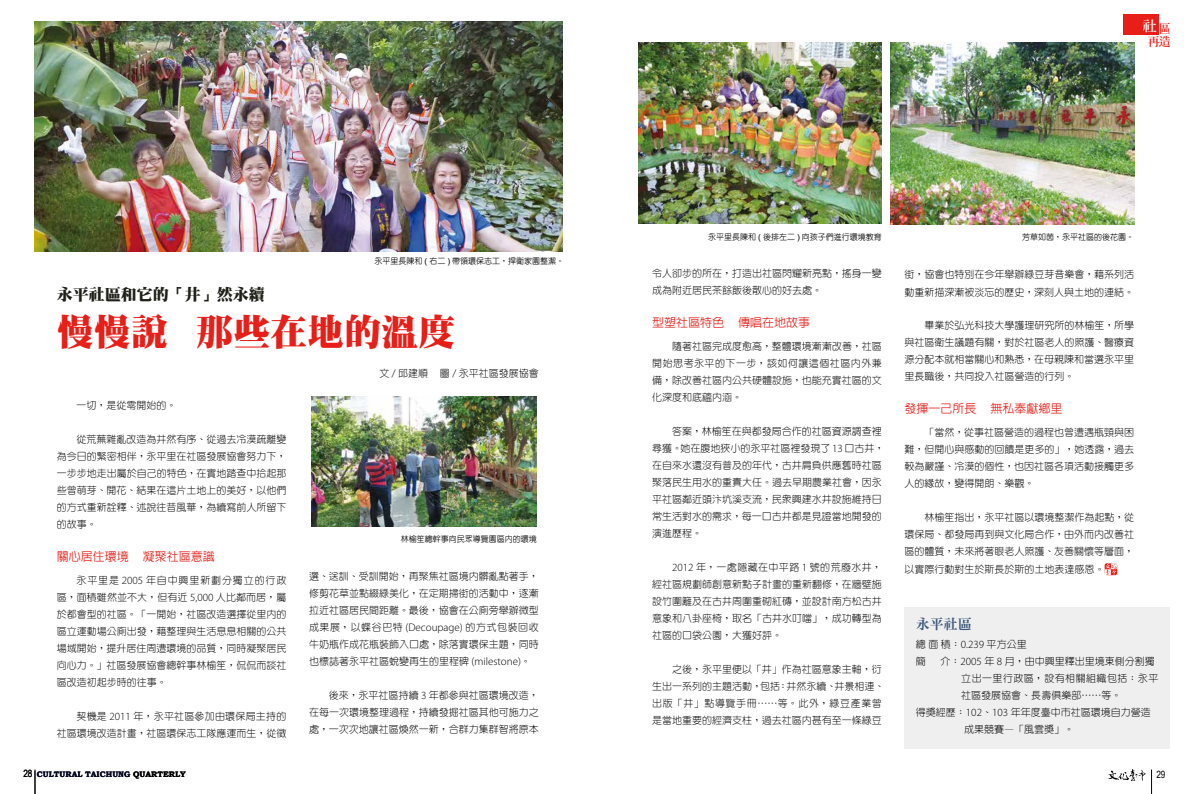
<style>
.page{position:relative;width:1191px;height:794px;background:#fff}
.page>*{position:absolute;margin:0;border:0;box-sizing:border-box;transform-origin:0 0}
.t1{font:37px "DF Ming Std W12";color:#e71f18}
.t2{font:16px "DF Ming Std W12";color:#1f2018}
.t3{font:14px "DF Ming Std W9";color:#3f5b7d}
.t4{font:800 14px "AR Ming B5";color:#fff}
.t5{font:500 12px "AR Hei B5";color:#e71f18}
.t6{font:800 12px "AR Ming B5";color:#e71f18}
.t7{font:300 10px/17px "AR Yuan B5";color:#000;text-align:justify}
.t8{font:300 10px "AR Yuan B5";letter-spacing:.045em;color:#000}
.t9{font:10px "Arial Narrow";color:#000}
.t10{font:500 8px "AR Yuan B5";color:#000}
.t11{font:700 8px "Bookman Old Style";color:#030720}
.s1{font-family:"Arial";font-weight:400;font-size:8.4px}
.s2{font-family:"Myriad Pro";font-size:11px}
.s3{color:#000}
</style>
<div class="page">
<svg style="left:1151px;top:769px;width:1px;height:25px"></svg>
<svg style="left:1108px;top:769px;width:37px;height:12px"></svg>
<div style="left:1123px;top:14px;width:35px;height:20px;background:#e71f18"></div>
<svg style="left:35px;top:769px;width:1px;height:25px"></svg>
<div style="left:904px;top:607px;width:265px;height:141px;background:#efefef"></div>
<svg style="left:1104px;top:563px;width:13px;height:12px"></svg>
<img style="left:35px;top:21px;width:528px;height:231px">
<img style="left:890px;top:43px;width:244px;height:181px">
<img style="left:638px;top:43px;width:244px;height:180px">
<img style="left:311px;top:396px;width:226px;height:131px">
<p class="t10" style="left:374px;top:257px;width:191px">永平里長陳和 <span class="s1">(</span> 右二 <span class="s1">)</span> 帶領環保志工，捍衛家園整潔。</p>
<h2 class="t2" style="left:57px;top:286px;width:209px">永平社區和它的「井」然永續</h2>
<h1 class="t1" style="left:57px;top:311px;width:400px">慢慢說 那些在地的溫度</h1>
<p class="t7" style="left:77px;top:397px;width:101px">一切，是從零開始的。</p>
<p class="t7" style="left:57px;top:431px;width:231px;text-indent:20px">從荒蕪雜亂改造為井然有序、從過去冷漠疏離變為今日的緊密相伴，永平里在社區發展協會努力下，一步步地走出屬於自己的特色，在實地踏查中拾起那些曾萌芽、開花、結果在這片土地上的美好，以他們的方式重新詮釋、述說往昔風華，為續寫前人所留下的故事。</p>
<p class="t5" style="left:57px;top:551px;width:160px">關心居住環境 凝聚社區意識</p>
<p class="t7" style="left:57px;top:572px;width:231px;text-indent:20px">永平里是 <span class="s2">2005</span> 年自中興里新劃分獨立的行政區，面積雖然並不大，但有近 <span class="s2">5,000</span> 人比鄰而居，屬於都會型的社區。「一開始，社區改造選擇從里內的區立運動場公廁出發，藉整理與生活息息相關的公共場域開始，提升居住周遭環境的品質，同時凝聚居民向心力。」社區發展協會總幹事林榆笙，侃侃而談社區改造初起步時的往事。</p>
<p class="t7" style="left:57px;top:708px;width:231px;text-align:right">契機是 <span class="s2">2011</span> 年，永平社區參加由環保局主持的<br>社區環境改造計畫，社區環保志工隊應運而生，從徵</p>
<p class="t7" style="left:379px;top:365px;width:161px">文 <span class="s2">/</span> 邱建順 圖 <span class="s2">/</span> 永平社區發展協會</p>
<p class="t10" style="left:401px;top:534px;width:137px">林榆笙總幹事向民眾導覽園區內的環境</p>
<p class="t7" style="left:309px;top:568px;width:231px">選、送訓、受訓開始，再聚焦社區境內髒亂點著手，修剪花草並點綴綠美化，在定期掃街的活動中，逐漸拉近社區居民間距離。最後，協會在公廁旁舉辦微型成果展，以蝶谷巴特 <span class="s2">(Decoupage)</span> 的方式包裝回收牛奶瓶作成花瓶裝飾入口處，除落實環保主題，同時也標誌著永平社區蛻變再生的里程碑 <span class="s2">(milestone)</span>。</p>
<p class="t7" style="left:309px;top:687px;width:231px;text-indent:20px">後來，永平社區持續 <span class="s2">3</span> 年都參與社區環境改造，在每一次環境整理過程，持續發掘社區其他可施力之處，一次次地讓社區煥然一新，合群力集群智將原本</p>
<h3 class="t4" style="left:1142px;top:19px;width:30px">社<sub>區</sub></h3>
<p class="t6" style="left:1147px;top:35px;width:25px">再造</p>
<p class="t10" style="left:708px;top:232px;width:175px">永平里長陳和 <span class="s1">(</span> 後排左二 <span class="s1">)</span> 向孩子們進行環境教育</p>
<p class="t10" style="left:1022px;top:232px;width:113px">芳草如茵，永平社區的後花園。</p>
<p class="t7" style="left:652px;top:265px;width:231px">令人卻步的所在，打造出社區閃耀新亮點，搖身一變成為附近居民茶餘飯後散心的好去處。</p>
<p class="t5" style="left:652px;top:317px;width:160px">型塑社區特色 傳唱在地故事</p>
<p class="t7" style="left:652px;top:338px;width:231px;text-indent:20px">隨著社區完成度愈高，整體環境漸漸改善，社區開始思考永平的下一步，該如何讓這個社區內外兼備，除改善社區內公共硬體設施，也能充實社區的文化深度和底蘊內涵。</p>
<p class="t7" style="left:652px;top:423px;width:234px;text-align:left;text-indent:20px">答案，林榆笙在與都發局合作的社區資源調查裡尋獲。她在腹地狹小的永平社區裡發現了 <span class="s2">13</span> 口古井，在自來水還沒有普及的年代，古井肩負供應舊時社區聚落民生用水的重責大任。過去早期農業社會，因永平社區鄰近頭汴坑溪支流，民眾興建水井設施維持日常生活對水的需求，每一口古井都是見證當地開發的演進歷程。</p>
<p class="t7" style="left:652px;top:559px;width:231px;text-indent:20px"><span class="s2">2012</span> 年，一處隱藏在中平路 <span class="s2">1</span> 號的荒廢水井，經社區規劃師創意新點子計畫的重新翻修，在牆壁施設竹圍籬及在古井周圍重砌紅磚，並設計南方松古井意象和八卦座椅，取名「古井水叮噹」，成功轉型為社區的口袋公園，大獲好評。</p>
<p class="t7" style="left:652px;top:661px;width:234px;text-align:left;text-indent:20px">之後，永平里便以「井」作為社區意象主軸，衍生出一系列的主題活動，包括：井然永續、井景相連、出版「井」點導覽手冊⋯⋯等。此外，綠豆產業曾是當地重要的經濟支柱，過去社區內甚有至一條綠豆</p>
<p class="t7" style="left:904px;top:265px;width:231px;line-height:18px">街，協會也特別在今年舉辦綠豆芽音樂會，藉系列活動重新描深漸被淡忘的歷史，深刻人與土地的連結。</p>
<p class="t7" style="left:904px;top:317px;width:231px;text-indent:20px">畢業於弘光科技大學護理研究所的林榆笙，所學與社區衛生議題有關，對於社區老人的照護、醫療資源分配本就相當關心和熟悉，在母親陳和當選永平里里長職後，共同投入社區營造的行列。</p>
<p class="t5" style="left:904px;top:402px;width:160px">發揮一己所長 無私奉獻鄉里</p>
<p class="t7" style="left:904px;top:423px;width:231px;text-indent:20px">「當然，從事社區營造的過程也曾遭遇瓶頸與困難，但開心與感動的回饋是更多的」，她透露，過去較為嚴謹、冷漠的個性，也因社區各項活動接觸更多人的緣故，變得開朗、樂觀。</p>
<p class="t7" style="left:904px;top:508px;width:231px;text-indent:20px">林榆笙指出，永平社區以環境整潔作為起點，從環保局、都發局再到與文化局合作，由外而內改善社區的體質，未來將著眼老人照護、友善關懷等層面，</p>
<p class="t7" style="left:904px;top:561px;width:201px">以實際行動對生於斯長於斯的土地表達感恩。</p>
<h3 class="t3" style="left:916px;top:616px;width:57px">永平社區</h3>
<p class="t7" style="left:916px;top:636px;width:112px">總面積：<span class="s2">0.239</span> 平方公里簡</p>
<p class="t7" style="left:940px;top:653px;width:216px">介：<span class="s2">2005</span> 年 <span class="s2">8</span> 月，由中興里釋出里境東側分割獨</p>
<p class="t8" style="left:961px;top:673px;width:199px">立出一里行政區，設有相關組織包括：永平</p>
<p class="t7" style="left:961px;top:687px;width:162px">社區發展協會、長壽俱樂部⋯⋯等。</p>
<p class="t7" style="left:916px;top:704px;width:236px">得獎經歷：<span class="s2">102</span>、<span class="s2">103</span> 年年度臺中市社區環境自力營造</p>
<p class="t7" style="left:964px;top:721px;width:111px">成果競賽—「風雲獎」。</p>
<p class="t9" style="left:23px;top:766px;width:11px">28</p>
<p class="t9" style="left:1156px;top:766px;width:11px">29</p>
<p class="t11" style="left:37px;top:769px;width:150px">CULTURAL TAICHUNG <span class="s3">QUARTERLY</span></p>
</div>
